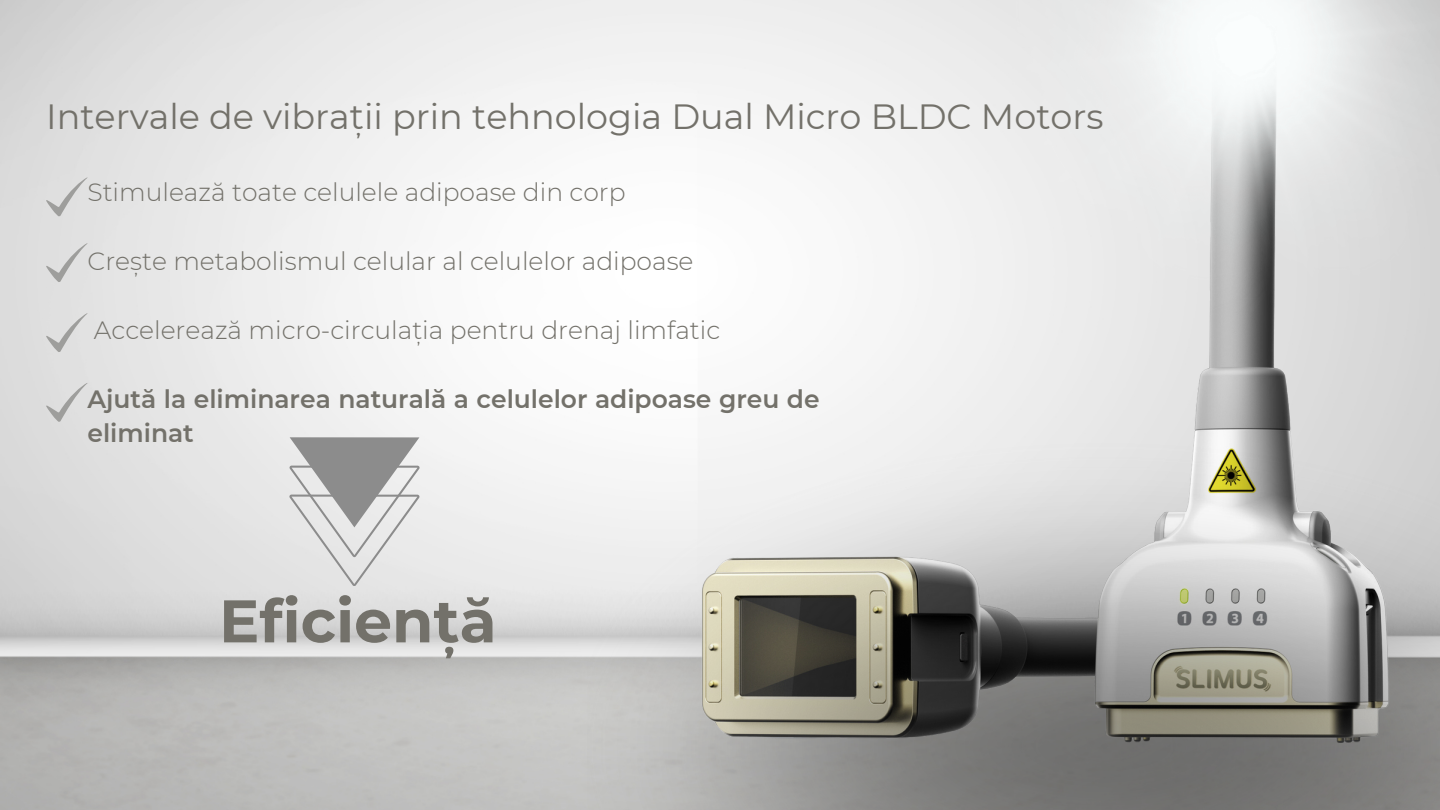
<style>
.page{position:relative;width:1440px;height:810px;background:#fff}
.page>*{position:absolute;margin:0;border:0;box-sizing:border-box;transform-origin:0 0}
.t1{font:700 60px "Montserrat";color:#73716a}
.t2{font:35px "Montserrat";color:#73716a}
.t3{font:300 25px "Montserrat";color:#73716a}
.t4{font:600 25px/34.5px "Montserrat";color:#73716a}
</style>
<div class="page">
<img style="left:692px;top:27px;width:748px;height:395px">
<svg style="left:46px;top:177px;width:41px;height:39px;background:#d5d5d4"></svg>
<img style="left:588px;top:422px;width:852px;height:388px">
<svg style="left:46px;top:243px;width:41px;height:39px;background:#d5d5d5"></svg>
<svg style="left:46px;top:313px;width:41px;height:39px;background:#d5d5d5"></svg>
<svg style="left:46px;top:383px;width:41px;height:39px;background:#d4d4d4"></svg>
<svg style="left:289px;top:437px;width:131px;height:149px;background:#c7c7c7"></svg>
<img style="left:921px;top:0;width:519px;height:369px">
<p class="t2" style="left:46px;top:95px;width:1059px">Intervale de vibrații prin tehnologia Dual Micro BLDC Motors</p>
<p class="t3" style="left:87px;top:176px;width:540px">Stimulează toate celulele adipoase din corp</p>
<p class="t3" style="left:87px;top:245px;width:608px">Crește metabolismul celular al celulelor adipoase</p>
<p class="t3" style="left:94px;top:314px;width:628px">Accelerează micro-circulația pentru drenaj limfatic</p>
<p class="t4" style="left:87px;top:381px;width:734px">Ajută la eliminarea naturală a celulelor adipoase greu de eliminat</p>
<p class="t1" style="left:219px;top:584px;width:279px">Eficiență</p>
</div>
